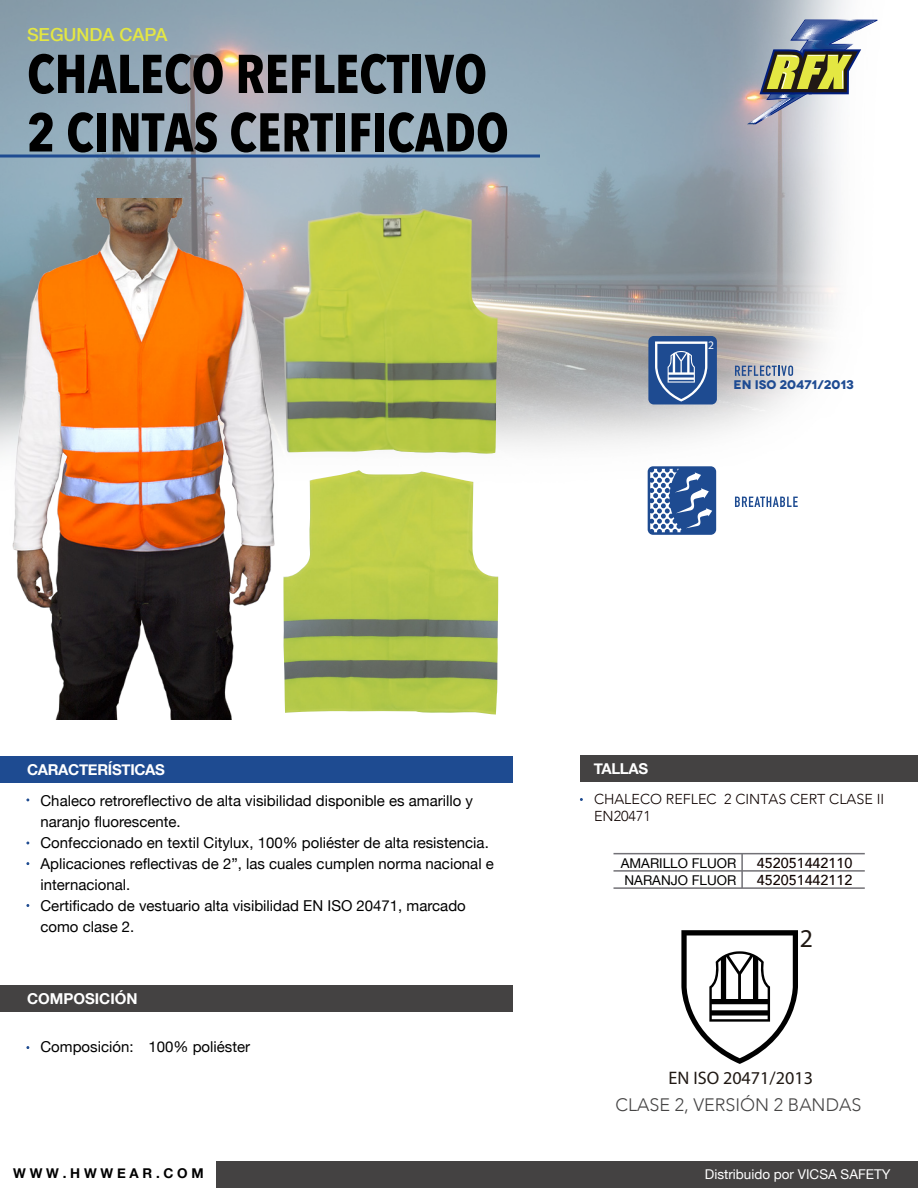
<style>
.page{position:relative;width:918px;height:1188px;background:#fff}
.page>*{position:absolute;margin:0;border:0;box-sizing:border-box;transform-origin:0 0}
.t1{font:700 54px/58.5px "Avenir Next Condensed";color:#000}
.t2{font:25.8px "Myriad Pro";color:#201914}
.t3{font:18.15px "Myriad Pro";color:#201914}
.t4{font:300 18px "Avenir";color:#454444}
.t5{font:500 18px "Helvetica Neue";color:#e4e742}
.t6{font:15px/21px "Helvetica Neue";color:#000}
.t7{font:700 15px "Helvetica Neue";letter-spacing:-.02em;color:#fff}
.t8{font:700 15px "Helvetica Neue";color:#fff}
.t9{font:300 14.4px/17.2px "Avenir";color:#0f0300}
.t10{font:500 14.4px/17.2px "Avenir";color:#0f0300}
.t11{font:13.5px "Helvetica Neue";color:#fff}
.t12{font:13.5px/17.2px "Helvetica Neue";color:#000}
.t13{font:700 13.5px "Helvetica Neue";color:#000}
.t14{font:700 12.6px "Novecentowide";color:#1e4b92}
.t15{font:11.55px "Myriad Pro";color:#fff}
</style>
<div class="page">
<img style="left:0;top:0;width:878px;height:1049px">
<div style="left:0;top:986px;width:513px;height:26px;background:#444242"></div>
<div style="left:580px;top:755px;width:338px;height:27px;background:#444242"></div>
<div style="left:0;top:756px;width:513px;height:27px;background:#1e4b91"></div>
<div style="left:216px;top:1161px;width:702px;height:27px;background:#444242"></div>
<hr style="left:0;top:155px;width:540px;height:3px;background:#1e4b91">
<svg style="left:747px;top:20px;width:131px;height:104px"></svg>
<svg style="left:735px;top:497px;width:63px;height:10px"></svg>
<div style="left:648px;top:466px;width:68px;height:69px;background:#1e4b91;border-radius:5px"></div>
<svg style="left:650px;top:469px;width:62px;height:63px"></svg>
<svg style="left:735px;top:366px;width:58px;height:10px"></svg>
<div style="left:648px;top:336px;width:69px;height:68px;background:#1e4b91;border-radius:5px"></div>
<svg style="left:681px;top:930px;width:117px;height:134px"></svg>
<svg style="left:655px;top:341px;width:52px;height:61px"></svg>
<hr style="left:614px;top:853px;width:251px;height:1px;background:#727176">
<hr style="left:614px;top:887px;width:251px;height:2px;background:#727176">
<hr style="left:614px;top:870px;width:251px;height:2px;background:#727176">
<hr style="left:741px;top:854px;width:2px;height:34px;background:#727176">
<img style="left:0;top:199px;width:289px;height:520px">
<img style="left:283px;top:209px;width:215px;height:245px">
<img style="left:283px;top:470px;width:215px;height:245px">
<p class="t5" style="left:27px;top:23px;width:142px">SEGUNDA CAPA</p>
<h1 class="t1" style="left:27px;top:44px;width:483px">CHALECO REFLECTIVO<br>2 CINTAS CERTIFICADO</h1>
<p class="t15" style="left:708px;top:338px;width:7px">2</p>
<p class="t14" style="left:733px;top:377px;width:122px">EN ISO 20471/2013</p>
<p class="t7" style="left:27px;top:760px;width:140px">CARACTERÍSTICAS</p>
<p class="t7" style="left:594px;top:759px;width:56px">TALLAS</p>
<p class="t9" style="left:594px;top:791px;width:292px">CHALECO REFLEC 2 CINTAS CERT CLASE II<br>EN20471</p>
<p class="t6" style="left:40px;top:790px;width:455px">Chaleco retroreflectivo de alta visibilidad disponible es amarillo y naranjo fluorescente.<br>Confeccionado en textil Citylux, 100% poliéster de alta resistencia.<br>Aplicaciones reflectivas de 2”, las cuales cumplen norma nacional e internacional.<br>Certificado de vestuario alta visibilidad EN ISO 20471, marcado como clase 2.</p>
<p class="t12" style="left:621px;top:854px;width:117px">AMARILLO FLUOR<br>NARANJO FLUOR</p>
<p class="t10" style="left:757px;top:853px;width:97px">452051442110<br>452051442112</p>
<h2 class="t2" style="left:800px;top:923px;width:15px">2</h2>
<p class="t8" style="left:27px;top:990px;width:112px">COMPOSICIÓN</p>
<p class="t6" style="left:40px;top:1036px;width:211px">Composición: 100% poliéster</p>
<p class="t3" style="left:669px;top:1067px;width:146px">EN ISO 20471/2013</p>
<p class="t4" style="left:615px;top:1094px;width:247px">CLASE 2, VERSIÓN 2 BANDAS</p>
<p class="t13" style="left:13px;top:1164px;width:192px">W W W . H W W E A R . C O M</p>
<p class="t11" style="left:705px;top:1166px;width:187px">Distribuido por VICSA SAFETY</p>
</div>
